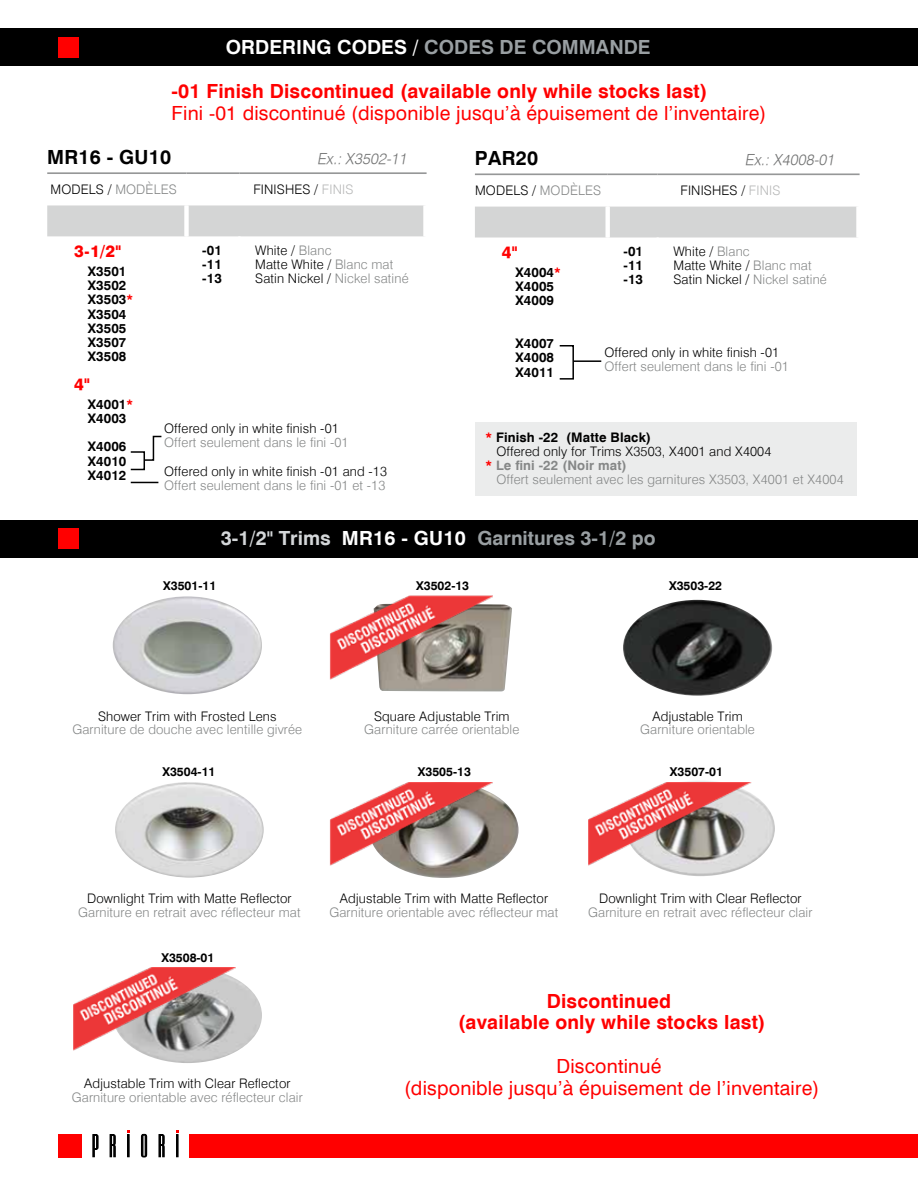
<style>
.page{position:relative;width:918px;height:1188px;background:#fff}
.page>*{position:absolute;margin:0;border:0;box-sizing:border-box;transform-origin:0 0}
.t1{font:19.5px/21.8px "Swiss 721 BT";letter-spacing:.01em;color:#f00;text-align:center}
.t2{font:700 19.5px/21.8px "Swiss 721 BT";letter-spacing:.01em;color:#f00;text-align:center}
.t3{font:700 19.5px "Swiss 721 BT";color:#999fa2}
.t4{font:700 19.5px "Swiss 721 BT";letter-spacing:.01em;color:#000}
.t5{font:800 16.5px "Swiss 721 BT";color:#f00}
.t6{font:italic 15px "Swiss 721 Light BT";color:#747575}
.t7{font:300 13.2px/14.2px "Swiss 721 BT";letter-spacing:.01em;color:#000}
.t8{font:300 13.2px "Swiss 721 BT";letter-spacing:.01em;color:#858787}
.t9{font:700 13.2px/14.2px "Swiss 721 BT";letter-spacing:.01em;color:#000;text-align:justify}
.t10{font:700 13.2px "Swiss 721 BT";letter-spacing:.01em;color:#858787}
.t11{font:700 12.15px "Swiss 721 BT";color:#000}
.s1{color:#fff}
.s2{color:#858787}
.s3{color:#b8b9b9}
.s4{color:#f00}
.s5{color:#d4d7d9}
</style>
<div class="page">
<div style="left:0;top:520px;width:918px;height:37px;background:#000"></div>
<svg style="left:92px;top:1134px;width:24px;height:24px"></svg>
<svg style="left:140px;top:1133px;width:25px;height:25px"></svg>
<svg style="left:127px;top:1130px;width:3px;height:27px"></svg>
<svg style="left:176px;top:1130px;width:3px;height:27px"></svg>
<div style="left:190px;top:1134px;width:728px;height:23px;background:#f00"></div>
<div style="left:0;top:28px;width:918px;height:38px;background:#000"></div>
<div style="left:58px;top:37px;width:20px;height:20px;background:#f00"></div>
<div style="left:58px;top:1134px;width:23px;height:24px;background:#f00"></div>
<img style="left:623px;top:600px;width:149px;height:96px">
<img style="left:378px;top:604px;width:134px;height:88px">
<img style="left:657px;top:781px;width:118px;height:95px">
<img style="left:140px;top:979px;width:122px;height:84px">
<img style="left:115px;top:782px;width:149px;height:96px">
<img style="left:397px;top:794px;width:122px;height:84px">
<img style="left:113px;top:596px;width:149px;height:98px">
<div style="left:58px;top:529px;width:20px;height:20px;background:#f00"></div>
<div style="left:47px;top:205px;width:376px;height:31px;background:#d4d5d5"></div>
<hr style="left:47px;top:172px;width:140px;height:2px;background:#969798">
<hr style="left:186px;top:172px;width:53px;height:2px;background:#969798">
<hr style="left:239px;top:172px;width:188px;height:2px;background:#969798">
<div style="left:184px;top:205px;width:5px;height:31px;background:#fff"></div>
<div style="left:475px;top:207px;width:381px;height:31px;background:#d4d5d5"></div>
<hr style="left:475px;top:173px;width:133px;height:2px;background:#969798">
<hr style="left:608px;top:173px;width:50px;height:2px;background:#969798">
<hr style="left:658px;top:173px;width:202px;height:2px;background:#969798">
<hr style="left:606px;top:207px;width:4px;height:31px;background:#fff">
<div style="left:559px;top:345px;width:15px;height:35px;border:2px solid #000"></div>
<svg style="left:143px;top:435px;width:19px;height:27px"></svg>
<hr style="left:573px;top:360px;width:28px;height:2px;background:#000">
<div style="left:475px;top:422px;width:381px;height:74px;background:#ebecec"></div>
<svg style="left:131px;top:482px;width:27px;height:1px"></svg>
<img style="left:330px;top:596px;width:163px;height:84px">
<img style="left:330px;top:782px;width:163px;height:85px">
<img style="left:588px;top:782px;width:163px;height:85px">
<img style="left:73px;top:967px;width:163px;height:85px">
<h1 class="t3" style="left:226px;top:35px;width:426px"><span class="s1">ORDERING CODES /</span> CODES DE COMMANDE</h1>
<h1 class="t2" style="left:172px;top:80px;width:537px">-01 Finish Discontinued (available only while stocks last)</h1>
<h1 class="t1" style="left:172px;top:102px;width:596px">Fini -01 discontinué (disponible jusqu’à épuisement de l’inventaire)</h1>
<h1 class="t4" style="left:47px;top:145px;width:125px">MR16 - GU10</h1>
<p class="t6" style="left:317px;top:149px;width:94px">Ex.:X3502-11</p>
<p class="t7" style="left:51px;top:182px;width:128px">MODELS / <span class="s2">MODÈLES</span></p>
<p class="t7" style="left:253px;top:182px;width:102px">FINISHES / <span class="s3">FINIS</span></p>
<p class="t5" style="left:74px;top:241px;width:48px">3-1/2"</p>
<p class="t9" style="left:88px;top:264px;width:47px;text-align:left">X3501<br>X3502<br>X3503<span class="s4">*<br></span>X3504<br>X3505<br>X3507<br>X3508</p>
<p class="t5" style="left:74px;top:374px;width:17px">4"</p>
<p class="t9" style="left:88px;top:397px;width:47px">X4001<span class="s4">*<br></span>X4003</p>
<p class="t9" style="left:88px;top:439px;width:40px">X4006<br>X4010<br>X4012</p>
<p class="t9" style="left:202px;top:243px;width:21px">-01 -11 -13</p>
<p class="t7" style="left:255px;top:243px;width:155px">White / <span class="s2">Blanc<br></span>Matte White / <span class="s2">Blanc mat<br></span>Satin Nickel / <span class="s2">Nickel satiné</span></p>
<p class="t7" style="left:164px;top:421px;width:176px">Offered only in white finish -01</p>
<p class="t8" style="left:164px;top:435px;width:186px">Offert seulement dans le fini -01</p>
<p class="t7" style="left:164px;top:464px;width:224px">Offered only in white finish -01 and -13</p>
<p class="t8" style="left:164px;top:478px;width:223px">Offert seulement dans le fini -01 et -13</p>
<h1 class="t4" style="left:475px;top:146px;width:65px">PAR20</h1>
<p class="t6" style="left:745px;top:150px;width:94px">Ex.:X4008-01</p>
<p class="t7" style="left:475px;top:183px;width:128px">MODELS / <span class="s2">MODÈLES</span></p>
<p class="t7" style="left:680px;top:183px;width:102px">FINISHES / <span class="s3">FINIS</span></p>
<p class="t5" style="left:502px;top:242px;width:17px">4"</p>
<p class="t9" style="left:515px;top:265px;width:47px;text-align:left">X4004<span class="s4">*<br></span>X4005<br>X4009</p>
<p class="t9" style="left:515px;top:336px;width:40px">X4007<br>X4008<br>X4011</p>
<p class="t9" style="left:624px;top:244px;width:21px">-01 -11 -13</p>
<p class="t7" style="left:673px;top:244px;width:155px">White / <span class="s2">Blanc<br></span>Matte White / <span class="s2">Blanc mat<br></span>Satin Nickel / <span class="s2">Nickel satiné</span></p>
<p class="t7" style="left:605px;top:345px;width:176px">Offered only in white finish -01</p>
<p class="t8" style="left:605px;top:359px;width:186px">Offert seulement dans le fini -01</p>
<p class="t9" style="left:485px;top:430px;width:167px"><span class="s4">*</span> Finish -22 (Matte Black)</p>
<p class="t7" style="left:496px;top:444px;width:277px">Offered only for Trims X3503, X4001 and X4004</p>
<p class="t10" style="left:485px;top:457px;width:143px"><span class="s4">*</span> Le fini -22 (Noir mat)</p>
<p class="t8" style="left:496px;top:472px;width:349px">Offert seulement avec les garnitures X3503, X4001 et X4004</p>
<h1 class="t3" style="left:221px;top:527px;width:436px"><span class="s5">3-1/2" Trims</span> <span class="s1">MR16 - GU10</span> Garnitures 3-1/2 po</h1>
<p class="t11" style="left:163px;top:579px;width:54px">X3501-11</p>
<p class="t7" style="left:98px;top:709px;width:180px">Shower Trim with Frosted Lens</p>
<p class="t8" style="left:72px;top:722px;width:231px">Garniture de douche avec lentille givrée</p>
<p class="t11" style="left:416px;top:579px;width:54px">X3502-13</p>
<p class="t11" style="left:669px;top:579px;width:54px">X3503-22</p>
<p class="t7" style="left:374px;top:709px;width:137px">Square Adjustable Trim</p>
<p class="t8" style="left:364px;top:722px;width:157px">Garniture carrée orientable</p>
<p class="t7" style="left:652px;top:709px;width:92px">Adjustable Trim</p>
<p class="t8" style="left:640px;top:722px;width:116px">Garniture orientable</p>
<p class="t11" style="left:162px;top:764px;width:54px">X3504-11</p>
<p class="t11" style="left:418px;top:764px;width:54px">X3505-13</p>
<p class="t11" style="left:670px;top:764px;width:54px">X3507-01</p>
<p class="t7" style="left:87px;top:891px;width:206px">Downlight Trim with Matte Reflector</p>
<p class="t8" style="left:78px;top:904px;width:224px">Garniture en retrait avec réflecteur mat</p>
<p class="t11" style="left:161px;top:950px;width:54px">X3508-01</p>
<p class="t7" style="left:340px;top:891px;width:210px">Adjustable Trim with Matte Reflector</p>
<p class="t8" style="left:329px;top:904px;width:230px">Garniture orientable avec réflecteur mat</p>
<p class="t7" style="left:599px;top:891px;width:204px">Downlight Trim with Clear Reflector</p>
<p class="t8" style="left:588px;top:904px;width:226px">Garniture en retrait avec réflecteur clair</p>
<p class="t7" style="left:84px;top:1076px;width:208px">Adjustable Trim with Clear Reflector</p>
<p class="t8" style="left:72px;top:1089px;width:232px">Garniture orientable avec réflecteur clair</p>
<h1 class="t2" style="left:458px;top:990px;width:309px">Discontinued<br>(available only while stocks last)</h1>
<h1 class="t1" style="left:404px;top:1055px;width:417px">Discontinué<br>(disponible jusqu’à épuisement de l’inventaire)</h1>
</div>
